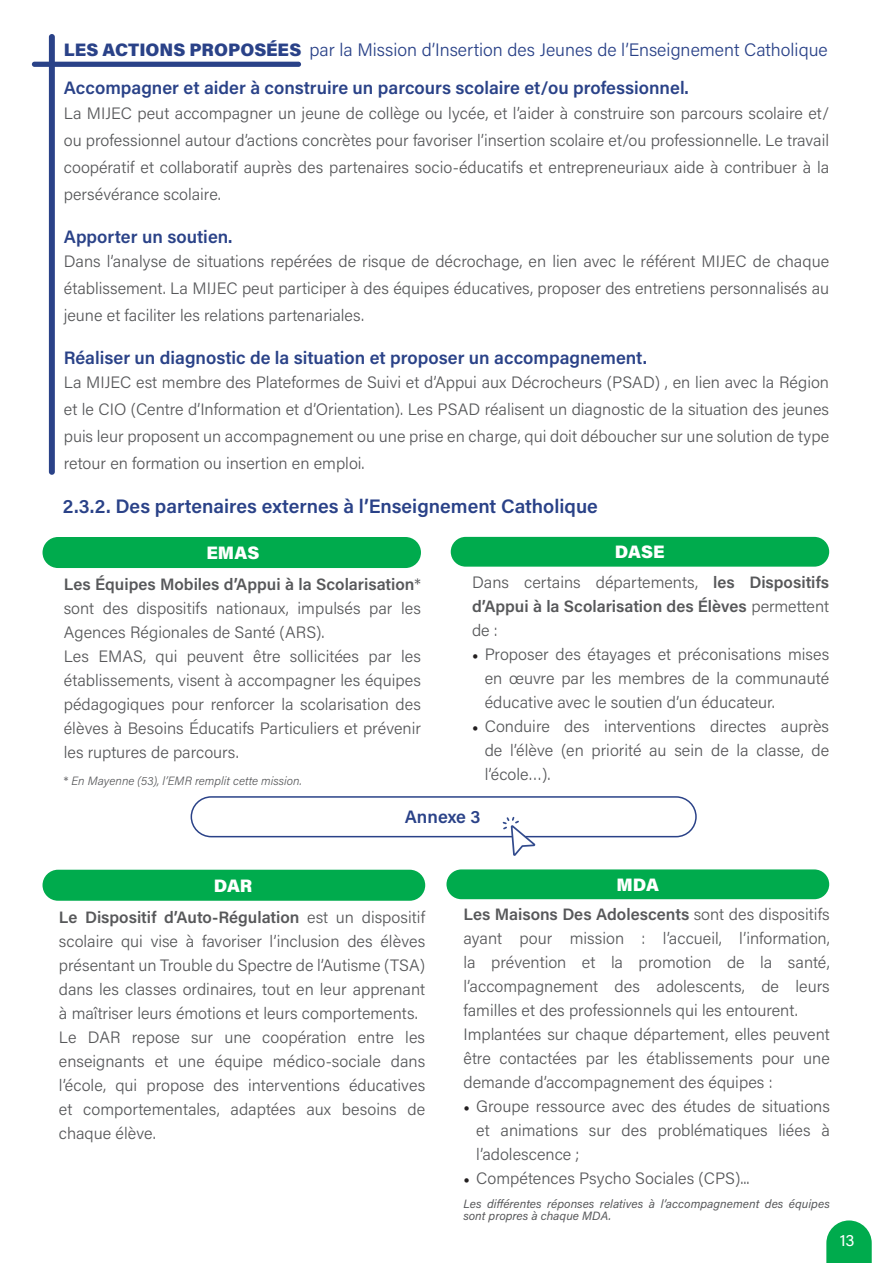
<style>
.page{position:relative;width:893px;height:1263px;background:#fff}
.page>*{position:absolute;margin:0;border:0;box-sizing:border-box;transform-origin:0 0}
.t1{font:600 19.5px "Acumin Pro";color:#2a4288}
.t2{font:600 18px/38.5px "Acumin Pro";color:#2a4288}
.t3{font:900 18px "Acumin Pro";color:#fff}
.t4{font:300 16.5px/24px "Acumin Pro";color:#57585a;text-align:justify}
.t5{font:600 16.5px/24px "Acumin Pro";color:#57585a;text-align:justify}
.t6{font:16.5px "Acumin Pro";color:#fff}
.t7{font:italic 12px/12px "Acumin Pro";color:#57585a}
.t8{font:italic 300 12px "Acumin Pro";color:#57585a}
.s1{font-weight:900}
.s2{font-weight:300}
.s3{font-weight:600}
.s4{font-style:normal}
.s5{font-family:"Minion Pro";font-weight:400;color:#231f20}
</style>
<div class="page">
<svg style="left:826px;top:1220px;width:46px;height:43px;background:#23b665"></svg>
<div style="left:49px;top:34px;width:6px;height:441px;background:#2a4288;border-radius:3px"></div>
<div style="left:32px;top:62px;width:269px;height:5px;background:#2a4288;border-radius:3px"></div>
<div style="left:43px;top:537px;width:378px;height:31px;background:#00ab4d;border-radius:16px"></div>
<div style="left:43px;top:870px;width:382px;height:31px;background:#00ab4d;border-radius:16px"></div>
<div style="left:451px;top:537px;width:378px;height:30px;background:#00ab4d;border-radius:15px"></div>
<div style="left:446px;top:869px;width:383px;height:30px;background:#00ab4d;border-radius:15px"></div>
<div style="left:191px;top:796px;width:506px;height:41px;border:2px solid #2a4288;border-radius:20px"></div>
<svg style="left:501px;top:816px;width:35px;height:54px"></svg>
<p class="t2" style="left:64px;top:29px;width:765px"><span class="s1">LES ACTIONS PROPOSÉES</span> <span class="s2">par la Mission d’Insertion des Jeunes de l’Enseignement Catholique<br></span>Accompagner et aider à construire un parcours scolaire et/ou professionnel.</p>
<p class="t4" style="left:64px;top:99px;width:767px;line-height:27px">La MIJEC peut accompagner un jeune de collège ou lycée, et l’aider à construire son parcours scolaire et/ ou professionnel autour d’actions concrètes pour favoriser l’insertion scolaire et/ou professionnelle. Le travail coopératif et collaboratif auprès des partenaires socio-éducatifs et entrepreneuriaux aide à contribuer à la persévérance scolaire.</p>
<p class="t2" style="left:64px;top:217px;width:170px">Apporter un soutien.</p>
<p class="t4" style="left:64px;top:248px;width:767px;line-height:27px">Dans l’analyse de situations repérées de risque de décrochage, en lien avec le référent MIJEC de chaque établissement. La MIJEC peut participer à des équipes éducatives, proposer des entretiens personnalisés au jeune et faciliter les relations partenariales.</p>
<p class="t2" style="left:64px;top:338px;width:585px">Réaliser un diagnostic de la situation et proposer un accompagnement.</p>
<p class="t4" style="left:64px;top:368px;width:767px;line-height:27px">La MIJEC est membre des Plateformes de Suivi et d’Appui aux Décrocheurs (PSAD) , en lien avec la Région et le CIO (Centre d’Information et d’Orientation). Les PSAD réalisent un diagnostic de la situation des jeunes puis leur proposent un accompagnement ou une prise en charge, qui doit déboucher sur une solution de type retour en formation ou insertion en emploi.</p>
<p class="t1" style="left:63px;top:493px;width:536px">2.3.2. Des partenaires externes à l’Enseignement Catholique</p>
<p class="t3" style="left:206px;top:540px;width:54px">EMAS</p>
<p class="t3" style="left:615px;top:539px;width:51px">DASE</p>
<p class="t4" style="left:64px;top:572px;width:359px;text-align:left"><span class="s3">Les Équipes Mobiles d’Appui à la Scolarisation</span>* sont des dispositifs nationaux, impulsés par les Agences Régionales de Santé (ARS).<br>Les EMAS, qui peuvent être sollicitées par les établissements, visent à accompagner les équipes pédagogiques pour renforcer la scolarisation des élèves à Besoins Éducatifs Particuliers et prévenir les ruptures de parcours.</p>
<p class="t8" style="left:64px;top:772px;width:240px"><span class="s4">*</span> En Mayenne (53), l’EMR remplit cette mission.</p>
<p class="t5" style="left:472px;top:569px;width:359px"><span class="s2">Dans certains départements,</span> les Dispositifs d’Appui à la Scolarisation des Élèves <span class="s2">permettent de :</span></p>
<p class="t4" style="left:485px;top:641px;width:346px;text-indent:-13px"><span class="s5">•</span> Proposer des étayages et préconisations mises en œuvre par les membres de la communauté éducative avec le soutien d’un éducateur.</p>
<p class="t4" style="left:485px;top:713px;width:346px;text-indent:-13px"><span class="s5">•</span> Conduire des interventions directes auprès de l’élève (en priorité au sein de la classe, de l’école…).</p>
<p class="t2" style="left:405px;top:797px;width:77px">Annexe 3</p>
<p class="t3" style="left:214px;top:873px;width:40px">DAR</p>
<p class="t4" style="left:59px;top:904px;width:368px;text-align:left"><span class="s3">Le Dispositif d’Auto-Régulation</span> est un dispositif scolaire qui vise à favoriser l’inclusion des élèves présentant un Trouble du Spectre de l’Autisme (TSA) dans les classes ordinaires, tout en leur apprenant à maîtriser leurs émotions et leurs comportements.<br>Le DAR repose sur une coopération entre les enseignants et une équipe médico-sociale dans l’école, qui propose des interventions éducatives et comportementales, adaptées aux besoins de chaque élève.</p>
<p class="t3" style="left:616px;top:872px;width:44px">MDA</p>
<p class="t4" style="left:463px;top:902px;width:368px;text-align:left"><span class="s3">Les Maisons Des Adolescents</span> sont des dispositifs ayant pour mission : l’accueil, l’information, la prévention et la promotion de la santé, l’accompagnement des adolescents, de leurs familles et des professionnels qui les entourent.<br>Implantées sur chaque département, elles peuvent être contactées par les établissements pour une demande d’accompagnement des équipes :</p>
<p class="t4" style="left:476px;top:1094px;width:355px;text-indent:-13px"><span class="s5">•</span> Groupe ressource avec des études de situations et animations sur des problématiques liées à l’adolescence ;</p>
<p class="t4" style="left:463px;top:1166px;width:288px"><span class="s5">•</span> Compétences Psycho Sociales (CPS)...</p>
<p class="t7" style="left:463px;top:1197px;width:368px">Les différentes réponses relatives à l’accompagnement des équipes sont propres à chaque MDA.</p>
<p class="t6" style="left:840px;top:1229px;width:16px">13</p>
</div>
